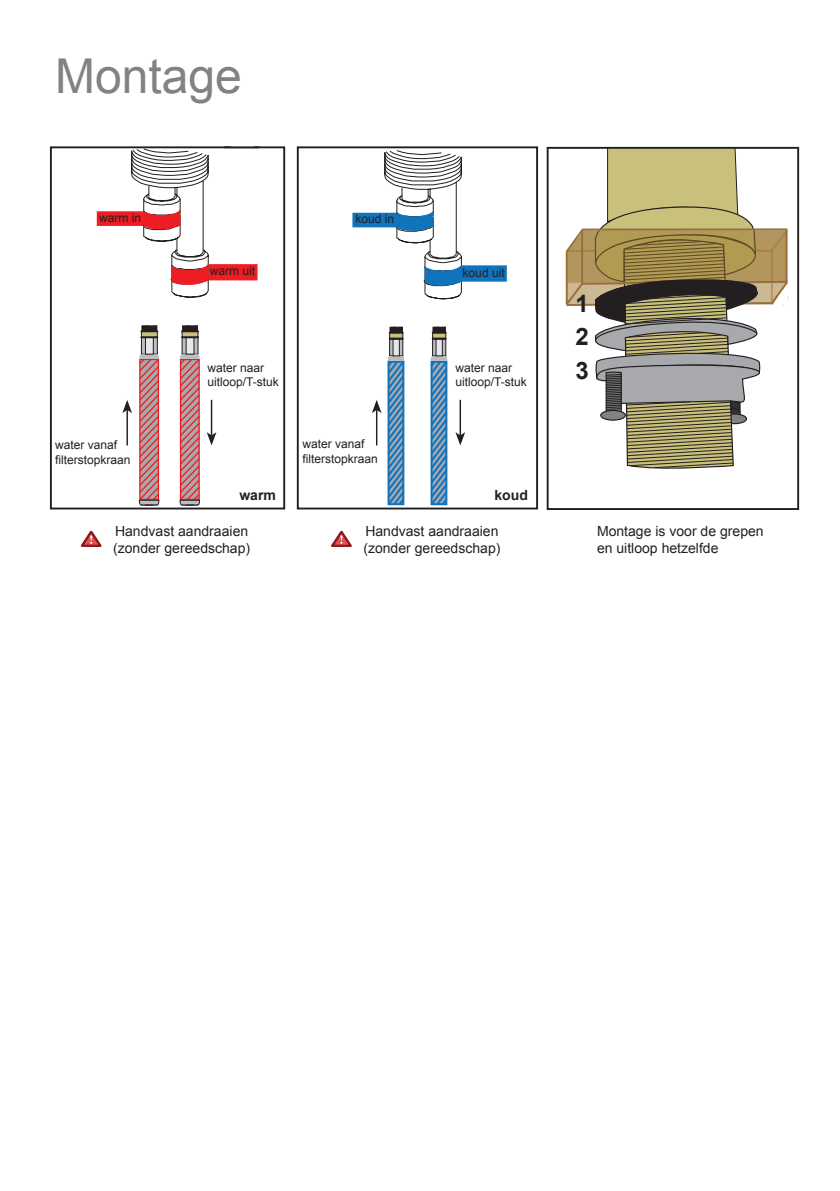
<style>
.page{position:relative;width:840px;height:1191px;background:#fff}
.page>*{position:absolute;margin:0;border:0;box-sizing:border-box;transform-origin:0 0}
.t1{font:48px "Arial";color:#808285}
.t2{font:700 24px "Arial";color:#231f20}
.t3{font:14px/16.8px "Arial";color:#231f20}
.t4{font:700 14px "Arial";color:#231f20}
.t5{font:12px/14.4px "Arial";color:#231f20}
</style>
<div class="page">
<div style="left:50px;top:146px;width:235px;height:363px;border:2px solid #231f20"></div>
<div style="left:297px;top:146px;width:240px;height:363px;border:2px solid #231f20"></div>
<hr style="left:224px;top:146px;width:35px;height:2px;background:#231f20">
<svg style="left:391px;top:341px;width:10px;height:13px"></svg>
<div style="left:389px;top:339px;width:14px;height:17px;border:1px solid #231f20"></div>
<svg style="left:392px;top:339px;width:7px;height:17px"></svg>
<svg style="left:388px;top:327px;width:15px;height:12px"></svg>
<svg style="left:143px;top:339px;width:12px;height:13px"></svg>
<div style="left:141px;top:337px;width:16px;height:17px;border:1px solid #231f20"></div>
<svg style="left:138px;top:354px;width:22px;height:151px;background:#c58387"></svg>
<div style="left:145px;top:338px;width:8px;height:16px;background:#e6e7e9"></div>
<div style="left:145px;top:337px;width:8px;height:17px;border:1px solid #231f20"></div>
<svg style="left:140px;top:325px;width:18px;height:13px"></svg>
<svg style="left:547px;top:146px;width:242px;height:323px"></svg>
<div style="left:546px;top:147px;width:252px;height:363px;border:2px solid #231f20"></div>
<img style="left:81px;top:546px;width:20px;height:1px">
<svg style="left:81px;top:531px;width:20px;height:15px"></svg>
<svg style="left:131px;top:148px;width:78px;height:150px"></svg>
<svg style="left:184px;top:339px;width:12px;height:13px"></svg>
<svg style="left:179px;top:354px;width:21px;height:151px;background:#c27d81"></svg>
<div style="left:186px;top:338px;width:8px;height:16px;background:#e6e7e9"></div>
<svg style="left:181px;top:325px;width:18px;height:13px"></svg>
<svg style="left:434px;top:341px;width:10px;height:13px"></svg>
<div style="left:432px;top:339px;width:14px;height:17px;border:1px solid #231f20"></div>
<svg style="left:428px;top:356px;width:21px;height:151px"></svg>
<svg style="left:435px;top:339px;width:7px;height:17px"></svg>
<svg style="left:431px;top:327px;width:15px;height:12px"></svg>
<svg style="left:384px;top:150px;width:78px;height:150px"></svg>
<img style="left:331px;top:546px;width:20px;height:1px">
<svg style="left:331px;top:531px;width:20px;height:15px"></svg>
<div style="left:208px;top:264px;width:49px;height:16px;background:#ee1d23;border:1px solid #ee1d23"></div>
<div style="left:97px;top:211px;width:46px;height:15px;background:#ee1d23;border:1px solid #ee1d23"></div>
<div style="left:352px;top:213px;width:44px;height:14px;background:#1074bc"></div>
<div style="left:460px;top:265px;width:46px;height:17px;background:#1074bc;border:2px solid #1074bc"></div>
<hr style="left:126px;top:410px;width:2px;height:35px;background:#231f20">
<svg style="left:122px;top:400px;width:10px;height:13px"></svg>
<svg style="left:371px;top:356px;width:35px;height:151px"></svg>
<hr style="left:211px;top:400px;width:1px;height:35px;background:#231f20">
<svg style="left:207px;top:432px;width:9px;height:13px"></svg>
<hr style="left:459px;top:400px;width:2px;height:35px;background:#231f20">
<svg style="left:455px;top:432px;width:10px;height:13px"></svg>
<p class="t1" style="left:55px;top:45px;width:188px">Montage</p>
<p class="t5" style="left:99px;top:210px;width:43px">warm in</p>
<p class="t5" style="left:210px;top:264px;width:47px">warm uit</p>
<p class="t5" style="left:355px;top:212px;width:40px">koud in</p>
<p class="t5" style="left:462px;top:266px;width:44px">koud uit</p>
<p class="t5" style="left:207px;top:360px;width:73px">water naar uitloop/T-stuk</p>
<p class="t5" style="left:455px;top:360px;width:73px">water naar uitloop/T-stuk</p>
<p class="t5" style="left:55px;top:438px;width:77px">water vanaf filterstopkraan</p>
<p class="t5" style="left:302px;top:437px;width:77px">water vanaf filterstopkraan</p>
<p class="t4" style="left:239px;top:486px;width:38px">warm</p>
<p class="t4" style="left:494px;top:485px;width:35px">koud</p>
<p class="t3" style="left:365px;top:523px;width:135px">Handvast aandraaien</p>
<p class="t3" style="left:363px;top:540px;width:138px">(zonder gereedschap)</p>
<p class="t3" style="left:115px;top:523px;width:135px">Handvast aandraaien</p>
<p class="t3" style="left:113px;top:540px;width:138px">(zonder gereedschap)</p>
<p class="t2" style="left:575px;top:287px;width:15px">1</p>
<p class="t2" style="left:575px;top:321px;width:15px">2</p>
<p class="t2" style="left:575px;top:355px;width:15px">3</p>
<p class="t3" style="left:596px;top:523px;width:168px">Montage is voor de grepen en uitloop hetzelfde</p>
</div>
